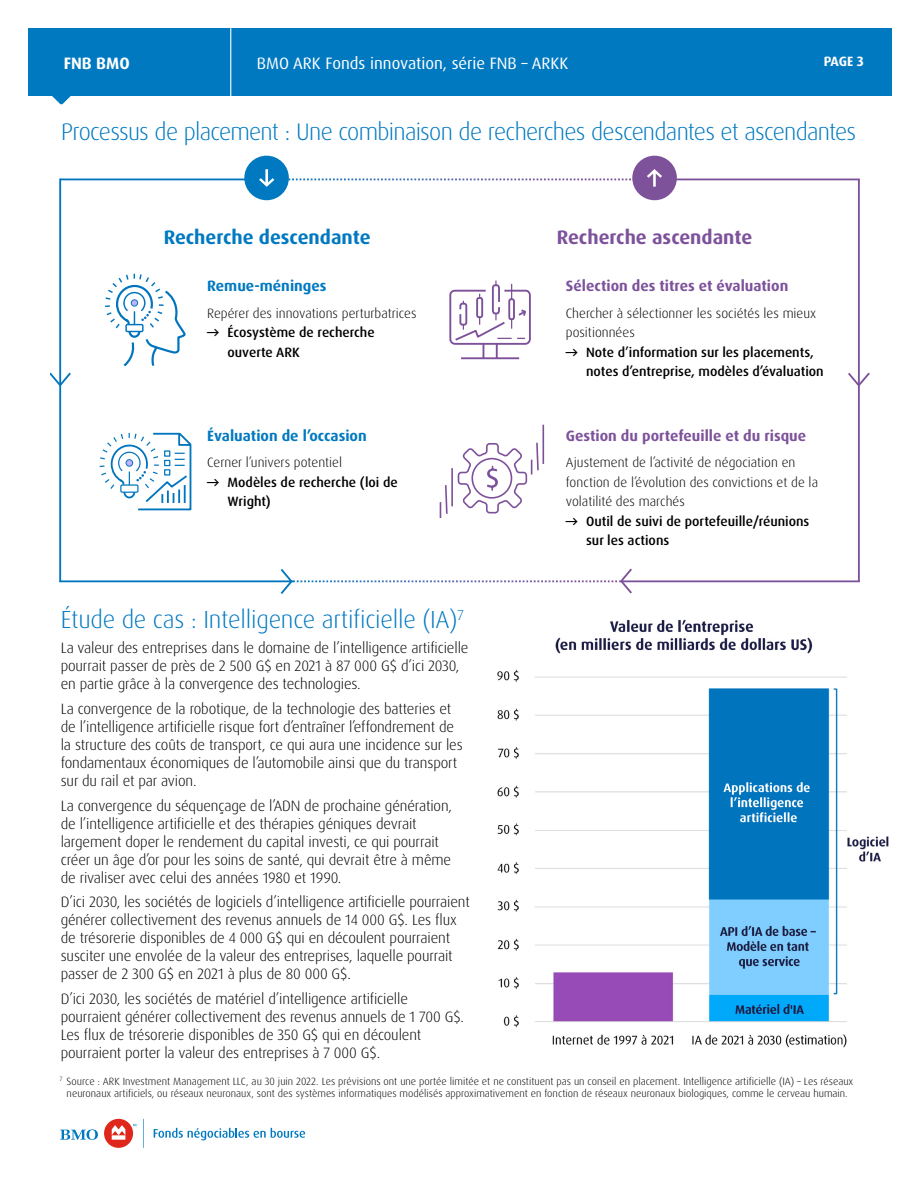
<style>
.page{position:relative;width:918px;height:1188px;background:#fff}
.page>*{position:absolute;margin:0;border:0;box-sizing:border-box;transform-origin:0 0}
.t1{font:300 24.75px "Dax Pro";letter-spacing:-.01em;color:#0079c1}
.t2{font:300 24px "Dax Pro";letter-spacing:-.03em;color:#0079c1}
.t3{font:700 19.5px "Dax Pro";color:#0079c1}
.t4{font:700 19.5px "Dax Pro";color:#7d529b}
.t5{font:16.5px "Dax Pro";color:#fff}
.t6{font:700 16.5px "Dax Pro";color:#fff}
.Case_Study_Paragraph{font:300 15px/18px "Dax Pro";letter-spacing:-.01em;color:#000}
.t7{font:700 15px "Dax Pro";color:#7d529b}
.t8{font:700 15px "Dax Pro";color:#0079c1}
.t9{font:300 13.5px/19.5px "Dax Pro";color:#000}
.t10{font:500 13.5px/19.5px "Dax Pro";color:#000}
.t11{font:700 13.5px "Dax Pro";color:#fff}
.t12{font:300 10.5px/12px "Dax Pro";color:#000;text-align:center}
</style>
<div class="page">
<div style="left:28px;top:28px;width:864px;height:68px;background:#0079c1"></div>
<svg style="left:52px;top:96px;width:19px;height:9px"></svg>
<hr style="left:60px;top:179px;width:187px;height:1px;background:#0075be">
<hr style="left:668px;top:179px;width:191px;height:1px;background:#7d519a">
<hr style="left:858px;top:179px;width:2px;height:402px;background:#7d519a">
<hr style="left:59px;top:179px;width:2px;height:402px;background:#0075be">
<hr style="left:60px;top:580px;width:232px;height:2px;background:#0075be">
<hr style="left:621px;top:580px;width:238px;height:2px;background:#7d519a">
<svg style="left:50px;top:371px;width:21px;height:17px"></svg>
<svg style="left:848px;top:371px;width:22px;height:17px"></svg>
<svg style="left:326px;top:568px;width:308px;height:26px"></svg>
<svg style="left:279px;top:569px;width:15px;height:25px"></svg>
<div style="left:244px;top:156px;width:45px;height:44px;background:#0079c1;border-radius:50%"></div>
<svg style="left:259px;top:169px;width:15px;height:18px"></svg>
<div style="left:632px;top:156px;width:45px;height:44px;background:#7d529b;border-radius:50%"></div>
<svg style="left:348px;top:169px;width:314px;height:18px"></svg>
<svg style="left:105px;top:273px;width:80px;height:94px"></svg>
<hr style="left:461px;top:357px;width:58px;height:2px;background:#7d519a">
<svg style="left:449px;top:281px;width:82px;height:77px"></svg>
<svg style="left:99px;top:432px;width:93px;height:79px"></svg>
<svg style="left:440px;top:485px;width:8px;height:33px"></svg>
<hr style="left:451px;top:468px;width:2px;height:38px;background:#7d519a">
<hr style="left:542px;top:425px;width:2px;height:39px;background:#7d519a">
<svg style="left:457px;top:442px;width:82px;height:72px"></svg>
<img style="left:497px;top:619px;width:392px;height:429px">
<svg style="left:154px;top:1128px;width:151px;height:12px"></svg>
<svg style="left:60px;top:1129px;width:38px;height:11px"></svg>
<div style="left:104px;top:1119px;width:29px;height:29px;background:#df271c;border-radius:50%"></div>
<svg style="left:112px;top:1125px;width:13px;height:15px"></svg>
<svg style="left:143px;top:1119px;width:1px;height:29px"></svg>
<hr style="left:230px;top:28px;width:1px;height:68px;background:#fff">
<p class="t6" style="left:64px;top:52px;width:67px">FNB BMO</p>
<p class="t5" style="left:257px;top:52px;width:313px">BMO ARK Fonds innovation, série FNB – ARKK</p>
<p class="t11" style="left:824px;top:53px;width:42px">PAGE 3</p>
<h2 class="t2" style="left:61px;top:117px;width:796px">Processus de placement : Une combinaison de recherches descendantes et ascendantes</h2>
<h3 class="t3" style="left:164px;top:225px;width:208px">Recherche descendante</h3>
<h4 class="t8" style="left:207px;top:276px;width:121px">Remue-méninges</h4>
<p class="t9" style="left:207px;top:303px;width:211px">Repérer des innovations perturbatrices</p>
<p class="t10" style="left:228px;top:323px;width:149px;text-indent:-20px">→ Écosystème de recherche ouverte ARK</p>
<h4 class="t8" style="left:207px;top:426px;width:161px">Évaluation de l’occasion</h4>
<p class="t9" style="left:207px;top:453px;width:136px">Cerner l’univers potentiel</p>
<p class="t10" style="left:228px;top:473px;width:172px;text-indent:-20px">→ Modèles de recherche (loi de<br>Wright)</p>
<h3 class="t4" style="left:557px;top:225px;width:197px">Recherche ascendante</h3>
<h4 class="t7" style="left:566px;top:276px;width:224px">Sélection des titres et évaluation</h4>
<p class="t9" style="left:566px;top:303px;width:252px">Chercher à sélectionner les sociétés les mieux positionnées</p>
<p class="t10" style="left:586px;top:342px;width:239px;text-indent:-20px">→ Note d’information sur les placements, notes d’entreprise, modèles d’évaluation</p>
<h4 class="t7" style="left:566px;top:426px;width:242px">Gestion du portefeuille et du risque</h4>
<p class="t9" style="left:566px;top:453px;width:254px">Ajustement de l’activité de négociation en fonction de l’évolution des convictions et de la volatilité des marchés</p>
<p class="t10" style="left:586px;top:512px;width:225px;text-indent:-20px">→ Outil de suivi de portefeuille/réunions sur les actions</p>
<h2 class="t1" style="left:61px;top:604px;width:405px">Étude de cas : Intelligence artificielle (IA)<sup>7</sup></h2>
<p class="Case_Study_Paragraph" style="left:61px;top:639px;width:409px">La valeur des entreprises dans le domaine de l’intelligence artificielle pourrait passer de près de 2 500 G$ en 2021 à 87 000 G$ d’ici 2030, en partie grâce à la convergence des technologies.</p>
<p class="Case_Study_Paragraph" style="left:61px;top:700px;width:403px">La convergence de la robotique, de la technologie des batteries et de l’intelligence artificielle risque fort d’entraîner l’effondrement de la structure des coûts de transport, ce qui aura une incidence sur les fondamentaux économiques de l’automobile ainsi que du transport sur du rail et par avion.</p>
<p class="Case_Study_Paragraph" style="left:61px;top:796px;width:393px">La convergence du séquençage de l’ADN de prochaine génération, de l’intelligence artificielle et des thérapies géniques devrait largement doper le rendement du capital investi, ce qui pourrait créer un âge d’or pour les soins de santé, qui devrait être à même de rivaliser avec celui des années 1980 et 1990.</p>
<p class="Case_Study_Paragraph" style="left:61px;top:893px;width:411px">D’ici 2030, les sociétés de logiciels d’intelligence artificielle pourraient générer collectivement des revenus annuels de 14 000 G$. Les flux de trésorerie disponibles de 4 000 G$ qui en découlent pourraient susciter une envolée de la valeur des entreprises, laquelle pourrait passer de 2 300 G$ en 2021 à plus de 80 000 G$.</p>
<p class="Case_Study_Paragraph" style="left:61px;top:990px;width:405px">D’ici 2030, les sociétés de matériel d’intelligence artificielle pourraient générer collectivement des revenus annuels de 1 700 G$.<br>Les flux de trésorerie disponibles de 350 G$ qui en découlent pourraient porter la valeur des entreprises à 7 000 G$.</p>
<p class="t12" style="left:60px;top:1075px;width:795px"><sup>7</sup> Source : ARK Investment Management LLC, au 30 juin 2022. Les prévisions ont une portée limitée et ne constituent pas un conseil en placement. Intelligence artificielle (IA) – Les réseaux neuronaux artificiels, ou réseaux neuronaux, sont des systèmes informatiques modélisés approximativement en fonction de réseaux neuronaux biologiques, comme le cerveau humain.</p>
</div>
